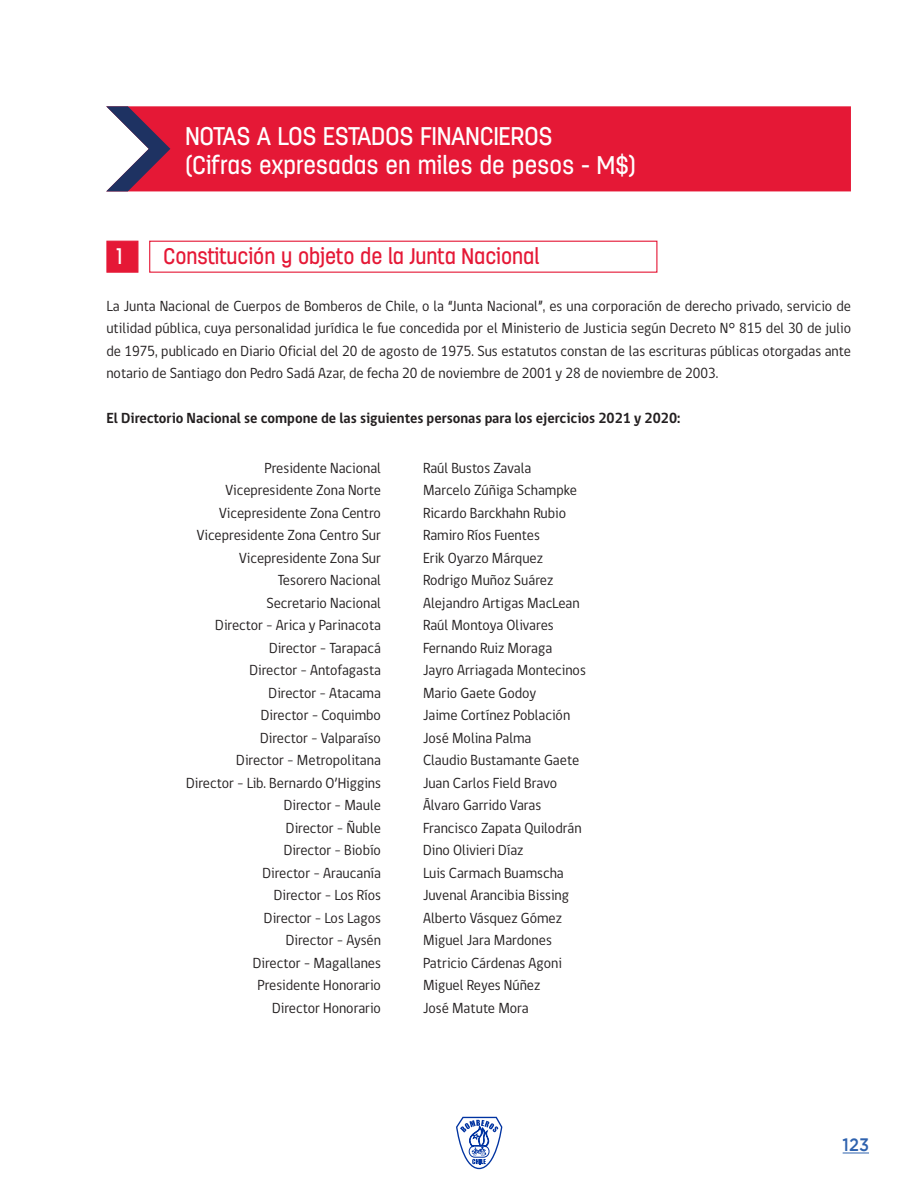
<style>
.page{position:relative;width:915px;height:1191px;background:#fff}
.page>*{position:absolute;margin:0;border:0;box-sizing:border-box;transform-origin:0 0}
.t1{font:500 25.5px "Antartida";letter-spacing:.01em;color:#fff;scale:.9 1}
.t2{font:500 22.5px "Antartida";color:#e51836;scale:.9 1}
.t3{font:500 22.5px "Antartida";color:#fff;scale:.9 1}
.t4{font:500 18px "Gotham";color:#2e62ae;scale:.9 1}
.t5{font:15px/22.5px "gob CL";color:#231f20;text-align:justify;scale:.95 1}
.t6{font:700 15px "gob CL";color:#231f20;scale:.95 1}
</style>
<div class="page">
<div style="left:170px;top:106px;width:680px;height:85px;background:#e51836"></div>
<svg style="left:106px;top:106px;width:64px;height:85px"></svg>
<div style="left:106px;top:241px;width:32px;height:32px;background:#e51836;border:1px solid #e51836"></div>
<div style="left:149px;top:241px;width:508px;height:32px;border:1px solid #e51836"></div>
<svg style="left:842px;top:1152px;width:26px;height:1px"></svg>
<svg style="left:456px;top:1116px;width:47px;height:53px"></svg>
<p class="t1" style="left:185px;top:122px;width:409px">NOTAS A LOS ESTADOS FINANCIEROS</p>
<p class="t1" style="left:185px;top:150px;width:501px">(Cifras expresadas en miles de pesos - M$)</p>
<p class="t3" style="left:117px;top:244px;width:8px">1</p>
<p class="t2" style="left:163px;top:244px;width:418px">Constitución y objeto de la Junta Nacional</p>
<p class="t5" style="left:106px;top:295px;width:785px">La Junta Nacional de Cuerpos de Bomberos de Chile, o la “Junta Nacional”, es una corporación de derecho privado, servicio de utilidad pública, cuya personalidad jurídica le fue concedida por el Ministerio de Justicia según Decreto N° 815 del 30 de julio de 1975, publicado en Diario Oficial del 20 de agosto de 1975. Sus estatutos constan de las escrituras públicas otorgadas ante notario de Santiago don Pedro Sadá Azar, de fecha 20 de noviembre de 2001 y 28 de noviembre de 2003.</p>
<p class="t6" style="left:106px;top:408px;width:605px">El Directorio Nacional se compone de las siguientes personas para los ejercicios 2021 y 2020:</p>
<p class="t5" style="left:264px;top:456px;width:124px">Presidente Nacional</p>
<p class="t5" style="left:423px;top:456px;width:116px">Raúl Bustos Zavala</p>
<p class="t5" style="left:225px;top:479px;width:165px">Vicepresidente Zona Norte</p>
<p class="t5" style="left:423px;top:479px;width:163px">Marcelo Zúñiga Schampke</p>
<p class="t5" style="left:219px;top:501px;width:172px">Vicepresidente Zona Centro</p>
<p class="t5" style="left:423px;top:501px;width:152px">Ricardo Barckhahn Rubio</p>
<p class="t5" style="left:197px;top:524px;width:195px">Vicepresidente Zona Centro Sur</p>
<p class="t5" style="left:423px;top:524px;width:124px">Ramiro Ríos Fuentes</p>
<p class="t5" style="left:239px;top:546px;width:151px">Vicepresidente Zona Sur</p>
<p class="t5" style="left:423px;top:546px;width:128px">Erik Oyarzo Márquez</p>
<p class="t5" style="left:277px;top:569px;width:110px">Tesorero Nacional</p>
<p class="t5" style="left:423px;top:569px;width:139px">Rodrigo Muñoz Suárez</p>
<p class="t5" style="left:266px;top:591px;width:122px">Secretario Nacional</p>
<p class="t5" style="left:423px;top:591px;width:166px">Alejandro Artigas MacLean</p>
<p class="t5" style="left:215px;top:614px;width:176px">Director - Arica y Parinacota</p>
<p class="t5" style="left:423px;top:614px;width:139px">Raúl Montoya Olivares</p>
<p class="t5" style="left:269px;top:636px;width:119px">Director - Tarapacá</p>
<p class="t5" style="left:423px;top:636px;width:137px">Fernando Ruiz Moraga</p>
<p class="t5" style="left:249px;top:659px;width:140px">Director - Antofagasta</p>
<p class="t5" style="left:423px;top:659px;width:173px">Jayro Arriagada Montecinos</p>
<p class="t5" style="left:268px;top:681px;width:120px">Director - Atacama</p>
<p class="t5" style="left:423px;top:681px;width:121px">Mario Gaete Godoy</p>
<p class="t5" style="left:261px;top:704px;width:128px">Director – Coquimbo</p>
<p class="t5" style="left:423px;top:704px;width:156px">Jaime Cortínez Población</p>
<p class="t5" style="left:260px;top:726px;width:129px">Director - Valparaíso</p>
<p class="t5" style="left:423px;top:726px;width:116px">José Molina Palma</p>
<p class="t5" style="left:236px;top:749px;width:154px">Director - Metropolitana</p>
<p class="t5" style="left:423px;top:749px;width:166px">Claudio Bustamante Gaete</p>
<p class="t5" style="left:186px;top:771px;width:206px">Director - Lib. Bernardo O’Higgins</p>
<p class="t5" style="left:423px;top:771px;width:143px">Juan Carlos Field Bravo</p>
<p class="t5" style="left:284px;top:794px;width:104px">Director - Maule</p>
<p class="t5" style="left:423px;top:794px;width:126px">Álvaro Garrido Varas</p>
<p class="t5" style="left:286px;top:816px;width:101px">Director - Ñuble</p>
<p class="t5" style="left:423px;top:816px;width:168px">Francisco Zapata Quilodrán</p>
<p class="t5" style="left:283px;top:839px;width:104px">Director - Biobío</p>
<p class="t5" style="left:423px;top:839px;width:107px">Dino Olivieri Díaz</p>
<p class="t5" style="left:262px;top:861px;width:126px">Director - Araucanía</p>
<p class="t5" style="left:423px;top:861px;width:150px">Luis Carmach Buamscha</p>
<p class="t5" style="left:274px;top:884px;width:114px">Director - Los Ríos</p>
<p class="t5" style="left:423px;top:884px;width:155px">Juvenal Arancibia Bissing</p>
<p class="t5" style="left:264px;top:906px;width:125px">Director - Los Lagos</p>
<p class="t5" style="left:423px;top:906px;width:148px">Alberto Vásquez Gómez</p>
<p class="t5" style="left:286px;top:929px;width:102px">Director - Aysén</p>
<p class="t5" style="left:423px;top:929px;width:137px">Miguel Jara Mardones</p>
<p class="t5" style="left:253px;top:951px;width:136px">Director – Magallanes</p>
<p class="t5" style="left:423px;top:951px;width:148px">Patricio Cárdenas Agoni</p>
<p class="t5" style="left:257px;top:974px;width:131px">Presidente Honorario</p>
<p class="t5" style="left:423px;top:974px;width:125px">Miguel Reyes Núñez</p>
<p class="t5" style="left:272px;top:996px;width:116px">Director Honorario</p>
<p class="t5" style="left:423px;top:996px;width:113px">José Matute Mora</p>
<p class="t4" style="left:842px;top:1134px;width:31px">123</p>
</div>
